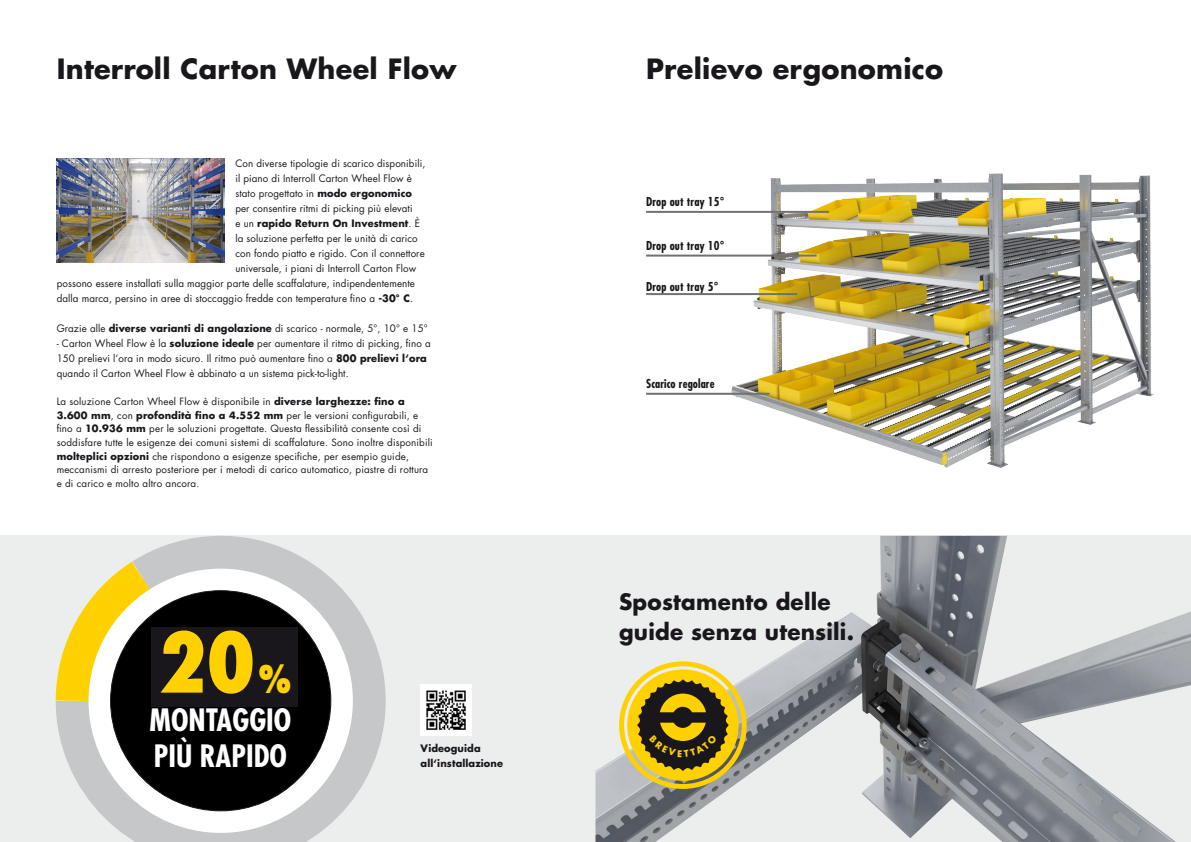
<style>
.page{position:relative;width:1191px;height:842px;background:#fff}
.page>*{position:absolute;margin:0;border:0;box-sizing:border-box;transform-origin:0 0}
.t1{font:800 condensed 81px "Futura";color:#ffd100}
.t2{font:700 condensed 30px/36px "Futura";color:#fff}
.t3{font:700 27.2px "Futura";letter-spacing:.01em;color:#1a171c}
.t4{font:700 22px/30px "Futura";letter-spacing:.01em;color:#1a171c}
.t5{font:700 condensed 12px "Futura";letter-spacing:.01em;color:#1a171c}
.t6{font:10px/15px "Futura";letter-spacing:.01em;color:#1a171c}
.t7{font:700 10px/15px "Futura";letter-spacing:.01em;color:#1a171c}
.t8{font:9.8px/13.6px "Futura";letter-spacing:.015em;color:#1a171c}
.s1{font-weight:700}
.s2{font-weight:400}
.s3{font-stretch:normal;font-size:37px}
</style>
<div class="page">
<div style="left:0;top:536px;width:1191px;height:306px;background:#eceded"></div>
<img style="left:675px;top:173px;width:479px;height:295px">
<hr style="left:646px;top:211px;width:183px;height:2px;background:#707172">
<hr style="left:646px;top:255px;width:170px;height:2px;background:#707172">
<hr style="left:646px;top:293px;width:151px;height:2px;background:#707172">
<img style="left:57px;top:159px;width:167px;height:104px">
<hr style="left:646px;top:393px;width:123px;height:2px;background:#707172">
<img style="left:595px;top:536px;width:596px;height:306px">
<img style="left:420px;top:685px;width:51px;height:51px">
<svg style="left:77px;top:535px;width:325px;height:307px"></svg>
<div style="left:111px;top:591px;width:220px;height:220px;background:#000;border-radius:50%"></div>
<svg style="left:39px;top:535px;width:262px;height:246px"></svg>
<div style="left:151px;top:627px;width:147px;height:80px;background:#1a171c"></div>
<svg style="left:619px;top:661px;width:127px;height:128px;background:#a79441"></svg>
<h3 class="t3" style="left:57px;top:50px;width:401px">Interroll Carton Wheel Flow</h3>
<h3 class="t3" style="left:646px;top:50px;width:299px">Prelievo ergonomico</h3>
<p class="t6" style="left:235px;top:155px;width:191px">Con diverse tipologie di scarico disponibili,</p>
<p class="t6" style="left:235px;top:170px;width:178px">il piano di Interroll Carton Wheel Flow è</p>
<p class="t6" style="left:235px;top:185px;width:178px">stato progettato in <span class="s1">modo ergonomico</span></p>
<p class="t6" style="left:235px;top:200px;width:179px">per consentire ritmi di picking più elevati</p>
<p class="t7" style="left:235px;top:215px;width:186px"><span class="s2">e un</span> rapido Return On Investment<span class="s2">. È</span></p>
<p class="t6" style="left:235px;top:230px;width:184px">la soluzione perfetta per le unità di carico</p>
<p class="t6" style="left:235px;top:245px;width:191px">con fondo piatto e rigido. Con il connettore</p>
<p class="t6" style="left:235px;top:260px;width:182px">universale, i piani di Interroll Carton Flow</p>
<p class="t6" style="left:57px;top:275px;width:360px">possono essere installati sulla maggior parte delle scaffalature, indipendentemente</p>
<p class="t6" style="left:57px;top:290px;width:358px">dalla marca, persino in aree di stoccaggio fredde con temperature fino a <span class="s1">-30° C</span>.</p>
<p class="t6" style="left:57px;top:320px;width:372px">Grazie alle <span class="s1">diverse varianti di angolazione</span> di scarico - normale, 5°, 10° e 15°</p>
<p class="t6" style="left:57px;top:335px;width:375px">- Carton Wheel Flow è la <span class="s1">soluzione ideale</span> per aumentare il ritmo di picking, fino a<br>150 prelievi l‘ora in modo sicuro. Il ritmo può aumentare fino a <span class="s1">800 prelievi l‘ora </span>quando il Carton Wheel Flow è abbinato a un sistema pick-to-light.</p>
<p class="t8" style="left:57px;top:395px;width:377px">La soluzione Carton Wheel Flow è disponibile in <span class="s1">diverse larghezze: fino a 3.600 mm</span>, con <span class="s1">profondità fino a 4.552 mm</span> per le versioni configurabili, e fino a <span class="s1">10.936 mm</span> per le soluzioni progettate. Questa flessibilità consente così di soddisfare tutte le esigenze dei comuni sistemi di scaffalature. Sono inoltre disponibili <span class="s1">molteplici opzioni</span> che rispondono a esigenze specifiche, per esempio guide, meccanismi di arresto posteriore per i metodi di carico automatico, piastre di rottura e di carico e molto altro ancora.</p>
<h1 class="t1" style="left:157px;top:610px;width:135px">20<span class="s3">%</span></h1>
<h2 class="t2" style="left:149px;top:701px;width:143px">MONTAGGIO<br>PIÙ RAPIDO</h2>
<p class="t7" style="left:420px;top:741px;width:84px">Videoguida all‘installazione</p>
<p class="t5" style="left:646px;top:194px;width:80px">Drop out tray 15°</p>
<p class="t5" style="left:646px;top:238px;width:80px">Drop out tray 10°</p>
<p class="t5" style="left:646px;top:278px;width:74px">Drop out tray 5°</p>
<p class="t5" style="left:646px;top:376px;width:70px">Scarico regolare</p>
<h3 class="t4" style="left:619px;top:586px;width:236px">Spostamento delle guide senza utensili.</h3>
</div>
